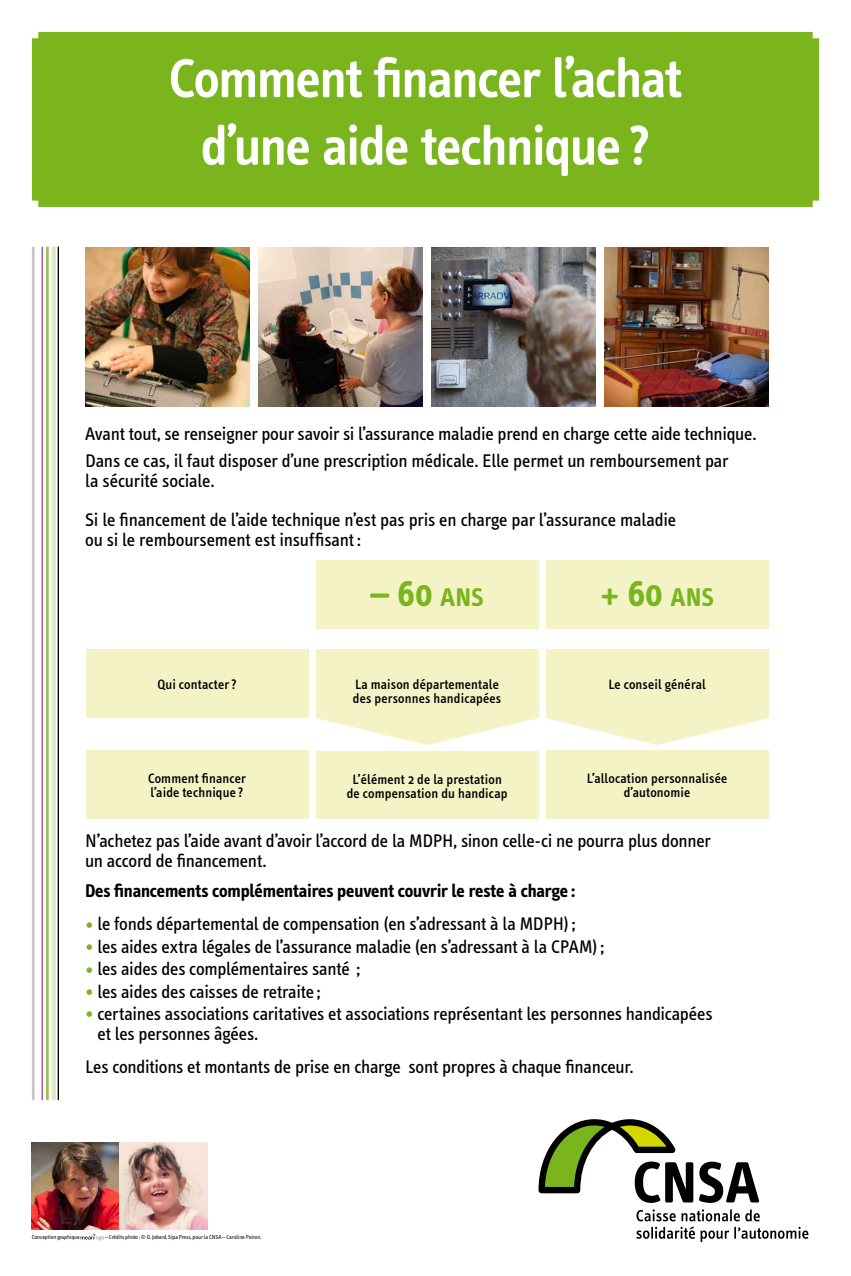
<style>
.page{position:relative;width:851px;height:1276px;background:#fff}
.page>*{position:absolute;margin:0;border:0;box-sizing:border-box;transform-origin:0 0}
.t1{font:600 56.25px/67.5px "Info Text";letter-spacing:-.025em;color:#fff;text-align:center}
.t2{font:700 37.5px "Info Text";color:#7ab51d}
.t3{font:18.75px/20.2px "Info Text";letter-spacing:-.015em;color:#000}
.t4{font:700 18.75px "Info Text";letter-spacing:-.01em;color:#000}
.t5{font:500 13.95px/14px "Info Text";letter-spacing:.01em;color:#000}
.t6{font:6px "Info Text";letter-spacing:-.01em;color:#000}
.s1{font-size:26.25px}
.s2{color:#7ab51d}
</style>
<div class="page">
<div style="left:32px;top:32px;width:787px;height:175px;background:#7ab51d"></div>
<div style="left:86px;top:650px;width:222px;height:68px;background:#f3f3c6"></div>
<div style="left:86px;top:750px;width:222px;height:69px;background:#f3f3c6"></div>
<div style="left:315px;top:560px;width:223px;height:68px;background:#f3f3c6"></div>
<div style="left:315px;top:650px;width:223px;height:68px;background:#f3f3c6"></div>
<svg style="left:316px;top:718px;width:222px;height:27px"></svg>
<div style="left:315px;top:751px;width:223px;height:68px;background:#f3f3c6"></div>
<div style="left:545px;top:560px;width:223px;height:68px;background:#f3f3c6"></div>
<div style="left:545px;top:650px;width:223px;height:68px;background:#f3f3c6"></div>
<svg style="left:546px;top:718px;width:222px;height:27px"></svg>
<div style="left:545px;top:750px;width:223px;height:69px;background:#f3f3c6"></div>
<hr style="left:32px;top:247px;width:3px;height:853px;background:#c6c7c8">
<hr style="left:46px;top:247px;width:3px;height:853px;background:#9bc353">
<hr style="left:52px;top:247px;width:4px;height:853px;background:#ddeac4">
<hr style="left:42px;top:247px;width:1px;height:853px;background:#a64d94">
<hr style="left:58px;top:247px;width:1px;height:853px;background:#000">
<img style="left:32px;top:1142px;width:88px;height:87px">
<img style="left:258px;top:247px;width:164px;height:159px">
<img style="left:431px;top:247px;width:164px;height:159px">
<img style="left:604px;top:247px;width:164px;height:159px">
<img style="left:86px;top:247px;width:163px;height:159px">
<svg style="left:636px;top:1209px;width:172px;height:33px"></svg>
<svg style="left:538px;top:1119px;width:221px;height:84px"></svg>
<svg style="left:81px;top:1233px;width:23px;height:7px"></svg>
<img style="left:120px;top:1142px;width:87px;height:87px">
<h1 class="t1" style="left:169px;top:45px;width:514px">Comment financer l’achat d’une aide technique ?</h1>
<p class="t3" style="left:85px;top:420px;width:672px;line-height:26.6px">Avant tout, se renseigner pour savoir si l’assurance maladie prend en charge cette aide technique.<br>Dans ce cas, il faut disposer d’une prescription médicale. Elle permet un remboursement par</p>
<p class="t3" style="left:85px;top:461px;width:592px;line-height:39.4px">la sécurité sociale.<br>Si le financement de l’aide technique n’est pas pris en charge par l’assurance maladie</p>
<p class="t3" style="left:85px;top:530px;width:277px">ou si le remboursement est insuffisant:</p>
<p class="t5" style="left:157px;top:678px;width:81px">Qui contacter?</p>
<p class="t5" style="left:148px;top:771px;width:99px">Comment financer l’aide technique ?</p>
<h2 class="t2" style="left:370px;top:572px;width:114px">– 60 <span class="s1">ANS</span></h2>
<h2 class="t2" style="left:600px;top:572px;width:115px">+ 60 <span class="s1">ANS</span></h2>
<p class="t5" style="left:353px;top:678px;width:150px">La maison départementale des personnes handicapées</p>
<p class="t5" style="left:608px;top:678px;width:99px">Le conseil général</p>
<p class="t5" style="left:346px;top:772px;width:162px;text-align:center">L’élément 2 de la prestation de compensation du handicap</p>
<p class="t5" style="left:586px;top:771px;width:142px;text-align:center">L’allocation personnalisée d’autonomie</p>
<p class="t3" style="left:85px;top:831px;width:627px">N’achetez pas l’aide avant d’avoir l’accord de la MDPH, sinon celle-ci ne pourra plus donner un accord de financement.</p>
<p class="t4" style="left:85px;top:880px;width:491px">Des financements complémentaires peuvent couvrir le reste à charge :</p>
<p class="t3" style="left:85px;top:914px;width:492px"><span class="s2">•</span> le fonds départemental de compensation (en s’adressant à la MDPH);</p>
<p class="t3" style="left:85px;top:936px;width:520px"><span class="s2">•</span> les aides extra légales de l’assurance maladie (en s’adressant à la CPAM);</p>
<p class="t3" style="left:85px;top:959px;width:276px"><span class="s2">•</span> les aides des complémentaires santé ;</p>
<p class="t3" style="left:85px;top:981px;width:237px"><span class="s2">•</span> les aides des caisses de retraite ;</p>
<p class="t3" style="left:97px;top:1004px;width:616px;text-indent:-12px"><span class="s2">•</span> certaines associations caritatives et associations représentant les personnes handicapées et les personnes âgées.</p>
<p class="t3" style="left:85px;top:1057px;width:549px">Les conditions et montants de prise en charge sont propres à chaque financeur.</p>
<p class="t6" style="left:32px;top:1234px;width:49px">Conception graphique</p>
<p class="t6" style="left:105px;top:1234px;width:158px">– Crédits photo: © O. Jobard, Sipa Press, pour la CNSA – Caroline Poiron.</p>
</div>
